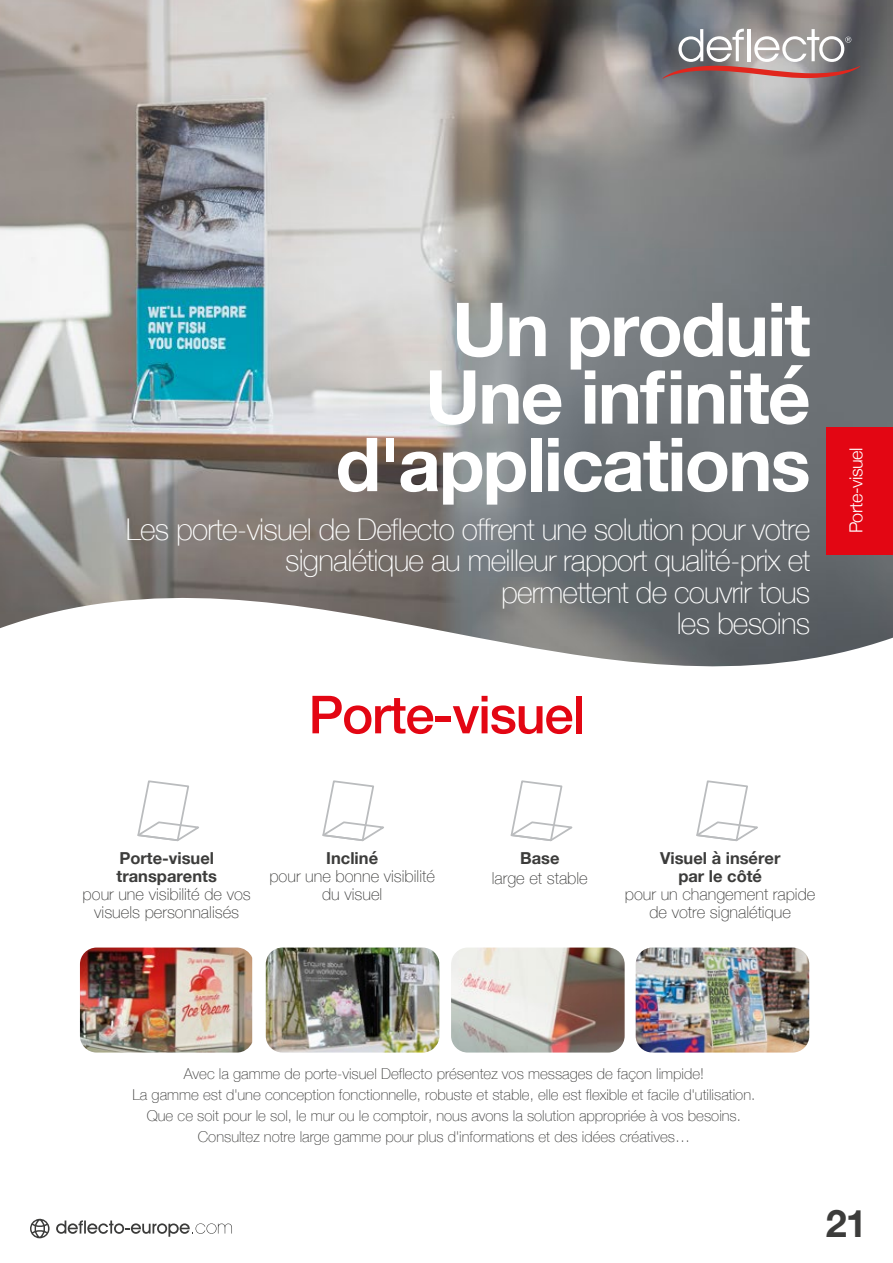
<style>
.page{position:relative;width:893px;height:1263px;background:#fff}
.page>*{position:absolute;margin:0;border:0;box-sizing:border-box;transform-origin:0 0}
.t1{font:700 74.55px/67.5px "Helvetica Neue";letter-spacing:-.025em;color:#fff;text-align:right}
.t2{font:500 52.5px "Helvetica Neue";letter-spacing:-.025em;color:#e30613}
.t3{font:700 37.95px "Helvetica Neue";color:#3c3c3b}
.t4{font:100 30px/31.5px "Helvetica Neue";letter-spacing:-.025em;color:#fff;text-align:right}
.t5{font:300 18px "Helvetica Neue";letter-spacing:-.025em;color:#fff}
.t6{font:100 16.5px/18px "Helvetica Neue";color:#3c3c3b;text-align:center}
.t7{font:700 16.5px/18px "Helvetica Neue";color:#3c3c3b}
.t8{font:100 15px/21px "Helvetica Neue";color:#3c3c3b;text-align:center}
</style>
<div class="page">
<img style="left:0;top:0;width:893px;height:667px">
<img style="left:80px;top:947px;width:172px;height:105px">
<img style="left:266px;top:947px;width:173px;height:105px">
<img style="left:451px;top:947px;width:174px;height:105px">
<img style="left:636px;top:947px;width:173px;height:105px">
<svg style="left:696px;top:780px;width:62px;height:62px"></svg>
<svg style="left:510px;top:780px;width:63px;height:62px"></svg>
<svg style="left:322px;top:780px;width:62px;height:62px"></svg>
<svg style="left:137px;top:780px;width:62px;height:62px"></svg>
<svg style="left:662px;top:29px;width:198px;height:50px;background:#9d8d8e"></svg>
<div style="left:827px;top:427px;width:66px;height:128px;background:#e30613"></div>
<svg style="left:30px;top:1218px;width:20px;height:20px"></svg>
<svg style="left:56px;top:1220px;width:176px;height:17px"></svg>
<h1 class="t1" style="left:336px;top:298px;width:477px">Un produit<br>Une infinité d'applications</h1>
<h3 class="t4" style="left:126px;top:512px;width:686px">Les porte-visuel de Deflecto offrent une solution pour votre signalétique au meilleur rapport qualité-prix et<br>permettent de couvrir tous<br>les besoins</h3>
<h2 class="t2" style="left:308px;top:672px;width:278px">Porte-visuel</h2>
<p class="t5" style="left:842px;top:533px;width:88px;rotate:-90deg">Porte-visuel</p>
<p class="t7" style="left:117px;top:850px;width:102px">Porte-visuel transparents</p>
<p class="t6" style="left:83px;top:885px;width:170px">pour une visibilité de vos visuels personnalisés</p>
<p class="t7" style="left:326px;top:850px;width:53px">Incliné</p>
<p class="t6" style="left:269px;top:867px;width:167px">pour une bonne visibilité du visuel</p>
<p class="t7" style="left:520px;top:850px;width:41px">Base</p>
<p class="t6" style="left:492px;top:868px;width:98px">large et stable</p>
<p class="t7" style="left:660px;top:850px;width:122px;text-align:center">Visuel à insérer par le côté</p>
<p class="t6" style="left:625px;top:885px;width:192px">pour un changement rapide de votre signalétique</p>
<p class="t8" style="left:132px;top:1062px;width:624px">Avec la gamme de porte-visuel Deflecto présentez vos messages de façon limpide!<br>La gamme est d'une conception fonctionnelle, robuste et stable, elle est flexible et facile d'utilisation.<br>Que ce soit pour le sol, le mur ou le comptoir, nous avons la solution appropriée à vos besoins.<br>Consultez notre large gamme pour plus d'informations et des idées créatives…</p>
<h3 class="t3" style="left:826px;top:1193px;width:43px">21</h3>
</div>
